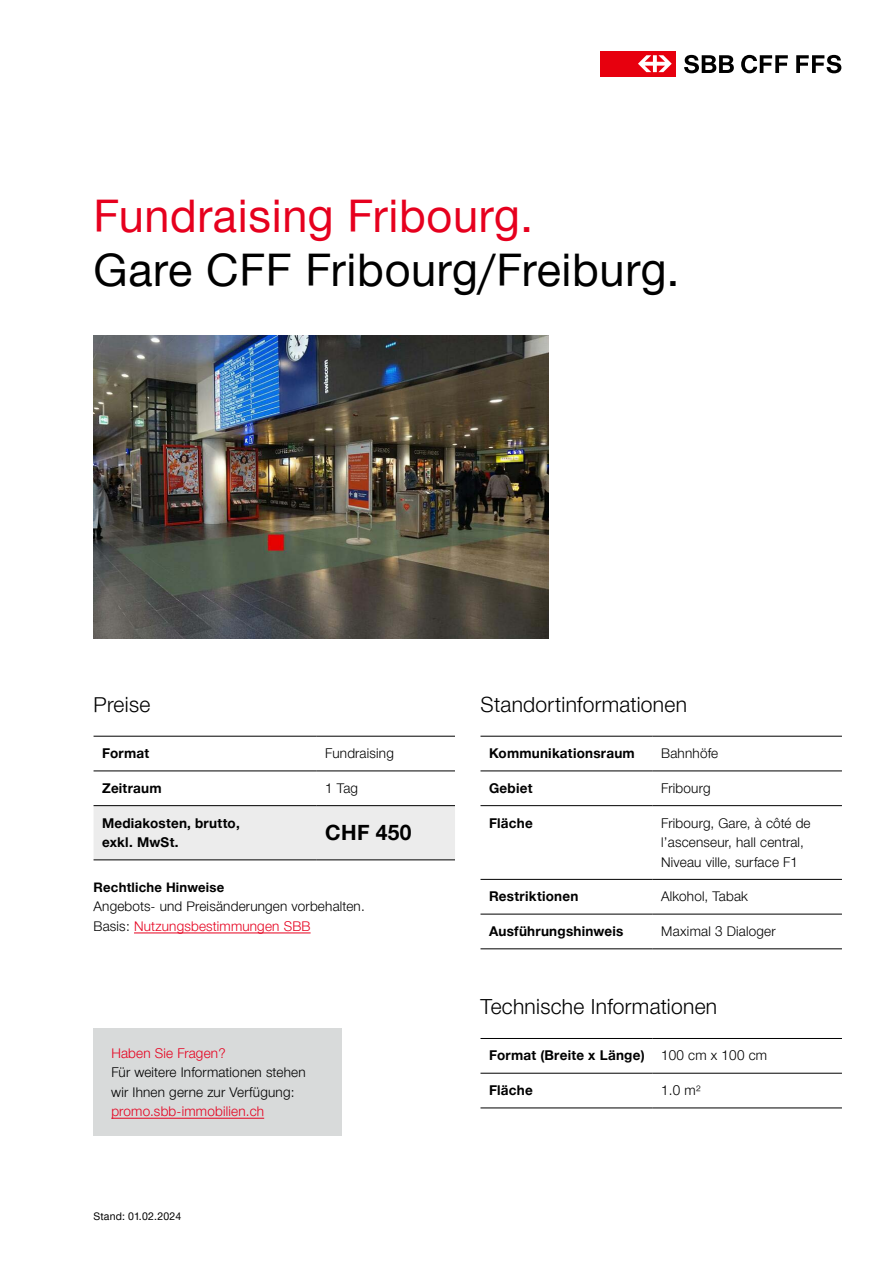
<style>
.page{position:relative;width:893px;height:1263px;background:#fff}
.page>*{position:absolute;margin:0;border:0;box-sizing:border-box;transform-origin:0 0}
.t1{font:45px "SBB";letter-spacing:.015em;color:#000}
.t2{font:45px "SBB";letter-spacing:.015em;color:#e6001e}
.t3{font:300 21px "SBB";letter-spacing:.015em;color:#000}
.t4{font:700 21px "SBB";letter-spacing:.015em;color:#000}
.t5{font:300 13.5px/19.5px "SBB";letter-spacing:.015em;color:#000}
.t6{font:700 13.5px/19.5px "SBB";letter-spacing:.015em;color:#000}
.t7{font:300 13.5px "SBB";letter-spacing:.015em;color:#e6001e}
.t8{font:700 13.2px "SBB";letter-spacing:.015em;color:#000}
.t9{font:10.5px "SBB";letter-spacing:.015em;color:#000}
.s1{color:#e6001e}
.s2{font-weight:300}
</style>
<div class="page">
<svg style="left:684px;top:55px;width:50px;height:18px"></svg>
<svg style="left:741px;top:55px;width:47px;height:18px"></svg>
<svg style="left:796px;top:55px;width:45px;height:18px"></svg>
<div style="left:600px;top:51px;width:76px;height:25px;background:#e7000e"></div>
<svg style="left:638px;top:55px;width:34px;height:17px"></svg>
<div style="left:94px;top:1028px;width:248px;height:108px;background:#d8dada"></div>
<hr style="left:111px;top:1118px;width:153px;height:1px;background:#e6001e">
<img style="left:94px;top:336px;width:455px;height:302px">
<hr style="left:480px;top:1038px;width:173px;height:1px;background:#000">
<hr style="left:653px;top:1038px;width:189px;height:1px;background:#000">
<hr style="left:480px;top:1073px;width:173px;height:1px;background:#000">
<hr style="left:653px;top:1073px;width:189px;height:1px;background:#000">
<hr style="left:480px;top:1108px;width:173px;height:1px;background:#000">
<hr style="left:653px;top:1108px;width:189px;height:1px;background:#000">
<hr style="left:480px;top:736px;width:173px;height:1px;background:#000">
<hr style="left:653px;top:736px;width:189px;height:1px;background:#000">
<hr style="left:480px;top:771px;width:173px;height:1px;background:#000">
<hr style="left:653px;top:771px;width:189px;height:1px;background:#000">
<hr style="left:480px;top:805px;width:173px;height:1px;background:#000">
<hr style="left:653px;top:805px;width:189px;height:1px;background:#000">
<hr style="left:480px;top:879px;width:173px;height:1px;background:#000">
<hr style="left:653px;top:879px;width:189px;height:1px;background:#000">
<hr style="left:480px;top:914px;width:173px;height:1px;background:#000">
<hr style="left:653px;top:914px;width:189px;height:1px;background:#000">
<hr style="left:480px;top:948px;width:173px;height:1px;background:#000">
<hr style="left:653px;top:948px;width:189px;height:1px;background:#000">
<div style="left:94px;top:806px;width:361px;height:54px;background:#ececec"></div>
<hr style="left:94px;top:736px;width:223px;height:1px;background:#000">
<hr style="left:317px;top:736px;width:138px;height:1px;background:#000">
<hr style="left:94px;top:771px;width:223px;height:1px;background:#000">
<hr style="left:317px;top:771px;width:138px;height:1px;background:#000">
<hr style="left:94px;top:805px;width:223px;height:1px;background:#000">
<hr style="left:317px;top:805px;width:138px;height:1px;background:#000">
<hr style="left:94px;top:860px;width:223px;height:1px;background:#000">
<hr style="left:317px;top:860px;width:138px;height:1px;background:#000">
<hr style="left:134px;top:933px;width:177px;height:1px;background:#e6001e">
<h1 class="t2" style="left:94px;top:183px;width:441px">Fundraising Fribourg.</h1>
<h1 class="t1" style="left:94px;top:237px;width:587px">Gare CFF Fribourg/Freiburg.</h1>
<h2 class="t3" style="left:94px;top:689px;width:58px">Preise</h2>
<h2 class="t3" style="left:480px;top:689px;width:208px">Standortinformationen</h2>
<p class="t6" style="left:102px;top:743px;width:49px">Format</p>
<p class="t5" style="left:325px;top:743px;width:70px">Fundraising</p>
<p class="t6" style="left:102px;top:778px;width:61px">Zeitraum</p>
<p class="t5" style="left:325px;top:778px;width:34px">1 Tag</p>
<p class="t6" style="left:102px;top:812px;width:139px">Mediakosten, brutto, exkl. MwSt.</p>
<h2 class="t4" style="left:325px;top:817px;width:88px">CHF 450</h2>
<p class="t8" style="left:94px;top:878px;width:132px">Rechtliche Hinweise</p>
<p class="t5" style="left:94px;top:896px;width:273px">Angebots- und Preisänderungen vorbehalten.<br>Basis: <span class="s1">Nutzungsbestimmungen SBB</span></p>
<p class="t7" style="left:111px;top:1043px;width:116px">Haben Sie Fragen?</p>
<p class="t5" style="left:111px;top:1062px;width:196px">Für weitere Informationen stehen wir Ihnen gerne zur Verfügung:</p>
<p class="t7" style="left:111px;top:1101px;width:154px">promo.sbb-immobilien.ch</p>
<p class="t9" style="left:94px;top:1209px;width:89px">Stand: 01.02.2024</p>
<p class="t6" style="left:489px;top:743px;width:147px">Kommunikationsraum</p>
<p class="t5" style="left:661px;top:743px;width:58px">Bahnhöfe</p>
<p class="t6" style="left:489px;top:778px;width:45px">Gebiet</p>
<p class="t5" style="left:661px;top:778px;width:51px">Fribourg</p>
<p class="t6" style="left:489px;top:812px;width:45px">Fläche</p>
<p class="t5" style="left:661px;top:812px;width:151px">Fribourg, Gare, à côté de l’ascenseur, hall central,<br>Niveau ville, surface F1</p>
<p class="t6" style="left:489px;top:886px;width:91px">Restriktionen</p>
<p class="t5" style="left:661px;top:886px;width:88px">Alkohol, Tabak</p>
<p class="t6" style="left:489px;top:921px;width:136px">Ausführungshinweis</p>
<p class="t5" style="left:661px;top:921px;width:116px">Maximal 3 Dialoger</p>
<h2 class="t3" style="left:480px;top:991px;width:238px">Technische Informationen</h2>
<p class="t6" style="left:489px;top:1045px;width:280px">Format (Breite x Länge) <span class="s2">100 cm x 100 cm</span></p>
<p class="t6" style="left:489px;top:1080px;width:45px">Fläche</p>
<p class="t5" style="left:661px;top:1080px;width:41px">1.0 m²</p>
</div>
